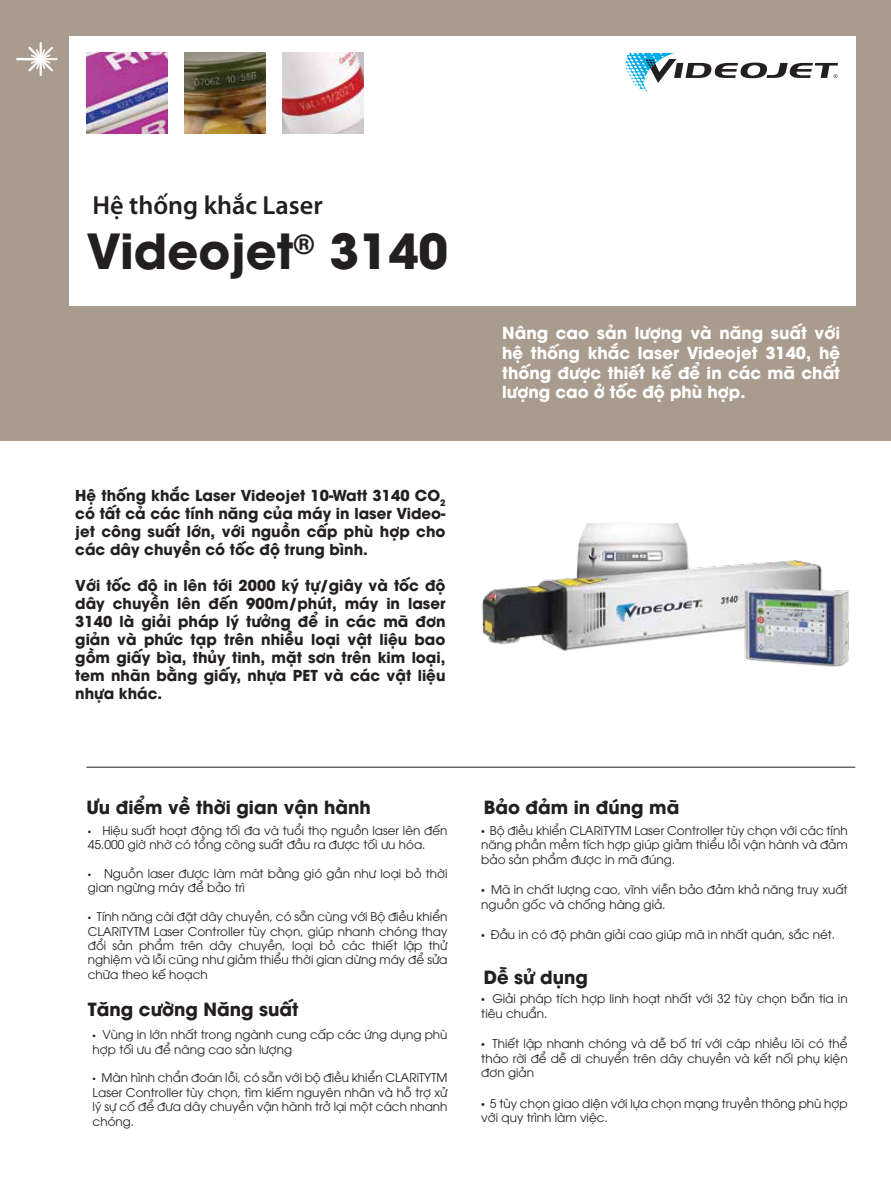
<style>
.page{position:relative;width:891px;height:1188px;background:#fff}
.page>*{position:absolute;margin:0;border:0;box-sizing:border-box;transform-origin:0 0}
.t1{font:700 48px "UTM Avo";color:#231f20}
.t2{font:600 26.25px "Myriad Pro";color:#231f20}
.t3{font:700 18px "UTM Avo";color:#231f20}
.t4{font:700 16.5px/19.8px "UTM Avo";color:#fff;text-align:justify}
.t5{font:700 15px/18px "UTM Avo";color:#231f20;text-align:justify}
.t6{font:12px/14.4px "UTM Avo";color:#231f20}
.s1{font-family:"Myriad Pro"}
.s2{font-family:"Myriad Pro";font-size:13.5px}
</style>
<div class="page">
<div style="left:0;top:0;width:891px;height:441px;background:#a99b8d"></div>
<div style="left:69px;top:36px;width:786px;height:270px;background:#fff"></div>
<hr style="left:16px;top:58px;width:26px;height:2px;background:#fff">
<hr style="left:24px;top:58px;width:34px;height:2px;background:#fff">
<hr style="left:40px;top:42px;width:2px;height:34px;background:#fff">
<svg style="left:28px;top:47px;width:25px;height:24px"></svg>
<svg style="left:625px;top:53px;width:213px;height:39px"></svg>
<hr style="left:86px;top:767px;width:769px;height:1px;background:#231f20">
<img style="left:185px;top:53px;width:81px;height:81px">
<img style="left:482px;top:523px;width:367px;height:144px">
<img style="left:283px;top:53px;width:81px;height:81px">
<img style="left:86px;top:53px;width:81px;height:81px">
<h2 class="t2" style="left:93px;top:189px;width:232px">Hệ thống khắc Laser</h2>
<h1 class="t1" style="left:86px;top:211px;width:363px">Videojet<sup>®</sup> 3140</h1>
<p class="t5" style="left:75px;top:485px;width:372px">Hệ thống khắc Laser Videojet 10-Watt 3140 CO<sub>2 </sub>có tất cả các tính năng của máy in laser Video&shy;jet công suất lớn, với nguồn cấp phù hợp cho các dây chuyền có tốc độ trung bình.</p>
<p class="t5" style="left:75px;top:575px;width:372px">Với tốc độ in lên tới 2000 ký tự/giây và tốc độ dây chuyền lên đến 900m/phút, máy in laser 3140 là giải pháp lý tưởng để in các mã đơn giản và phức tạp trên nhiều loại vật liệu bao gồm giấy bìa, thủy tinh, mặt sơn trên kim loại, tem nhãn bằng giấy, nhựa PET và các vật liệu nhựa khác.</p>
<h3 class="t4" style="left:502px;top:321px;width:339px">Nâng cao sản lượng và năng suất với hệ thống khắc laser Videojet 3140, hệ thống được thiết kế để in các mã chất lượng cao ở tốc độ phù hợp.</h3>
<h3 class="t3" style="left:86px;top:793px;width:286px">Ưu điểm về thời gian vận hành</h3>
<p class="t6" style="left:88px;top:822px;width:361px"><span class="s1">•</span> Hiệu suất hoạt động tối đa và tuổi thọ nguồn laser lên đến<br>45.000 giờ nhờ có tổng công suất đầu ra được tối ưu hóa.</p>
<p class="t6" style="left:88px;top:865px;width:361px"><span class="s1">•</span> Nguồn laser được làm mát bằng gió gần như loại bỏ thời gian ngừng máy để bảo trì</p>
<p class="t6" style="left:88px;top:908px;width:361px;text-align:justify"><span class="s1">•</span> Tính năng cài đặt dây chuyền, có sẵn cùng với Bộ điều khiển CLARiTYTM Laser Controller tùy chọn, giúp nhanh chóng thay đổi sản phẩm trên dây chuyền, loại bỏ các thiết lập thử nghiệm và lỗi cũng như giảm thiểu thời gian dừng máy để sửa chữa theo kế hoạch</p>
<h3 class="t3" style="left:88px;top:994px;width:212px">Tăng cường Năng suất</h3>
<p class="t6" style="left:93px;top:1026px;width:356px"><span class="s1">•</span> Vùng in lớn nhất trong ngành cung cấp các ứng dụng phù hợp tối ưu để nâng cao sản lượng</p>
<p class="t6" style="left:93px;top:1070px;width:356px;text-align:justify"><span class="s1">•</span> Màn hình chẩn đoán lỗi, có sẵn với bộ điều khiển CLARiTYTM Laser Controller tùy chọn, tìm kiếm nguyên nhân và hỗ trợ xử lý sự cố để đưa dây chuyền vận hành trở lại một cách nhanh chóng.</p>
<h3 class="t3" style="left:484px;top:793px;width:197px">Bảo đảm in đúng mã</h3>
<p class="t6" style="left:481px;top:822px;width:368px;text-align:justify"><span class="s2">•</span> Bộ điều khiển CLARiTYTM Laser Controller tùy chọn với các tính năng phần mềm tích hợp giúp giảm thiểu lỗi vận hành và đảm bảo sản phẩm được in mã đúng.</p>
<p class="t6" style="left:481px;top:882px;width:368px"><span class="s2">•</span> Mã in chất lượng cao, vĩnh viễn bảo đảm khả năng truy xuất nguồn gốc và chống hàng giả.</p>
<p class="t6" style="left:481px;top:927px;width:355px"><span class="s2">•</span> Đầu in có độ phân giải cao giúp mã in nhất quán, sắc nét.</p>
<h3 class="t3" style="left:484px;top:963px;width:106px">Dễ sử dụng</h3>
<p class="t6" style="left:481px;top:991px;width:368px"><span class="s2">•</span> Giải pháp tích hợp linh hoạt nhất với 32 tùy chọn bắn tia in tiêu chuẩn.</p>
<p class="t6" style="left:481px;top:1036px;width:368px;text-align:justify"><span class="s2">•</span> Thiết lập nhanh chóng và dễ bố trí với cáp nhiều lõi có thể tháo rời để dễ di chuyển trên dây chuyền và kết nối phụ kiện đơn giản</p>
<p class="t6" style="left:481px;top:1095px;width:368px"><span class="s2">•</span> 5 tùy chọn giao diện với lựa chọn mạng truyền thông phù hợp với quy trình làm việc.</p>
</div>
